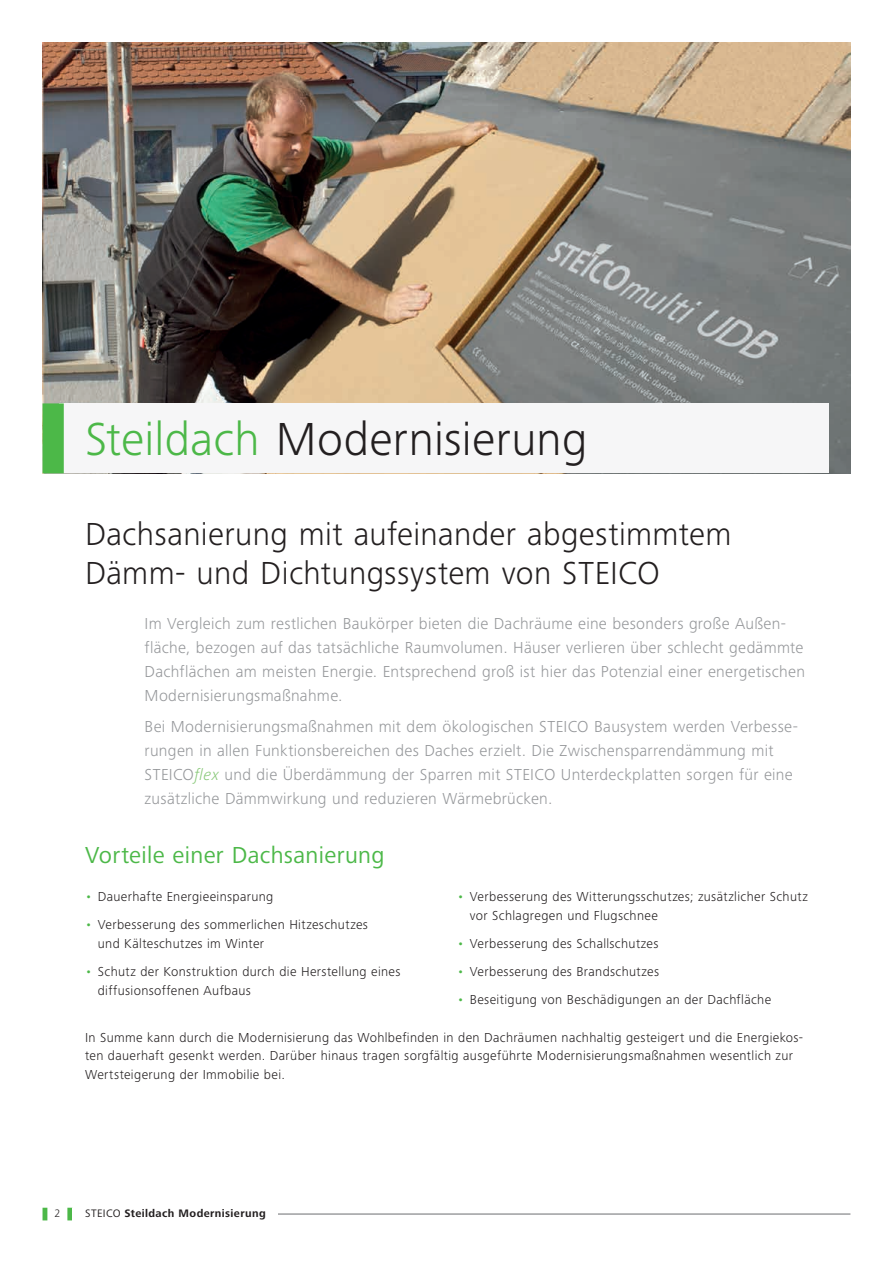
<style>
.page{position:relative;width:893px;height:1263px;background:#fff}
.page>*{position:absolute;margin:0;border:0;box-sizing:border-box;transform-origin:0 0}
.t1{font:300 48px "Frutiger Next LTW1 G";letter-spacing:.005em;color:#231f20}
.t2{font:300 33px/39.6px "Frutiger Next LTW1 G";letter-spacing:.01em;color:#231f20}
.t3{font:24px "Frutiger Next LTW1 G";letter-spacing:.015em;color:#4cb848}
.t4{font:300 16.5px/24px "Frutiger Next LTW1 G";letter-spacing:.02em;color:#95979a}
.t5{font:300 13.5px/18.8px "Frutiger Next LTW1 G";letter-spacing:.03em;color:#231f20}
.t6{font:700 11.25px "Frutiger Next LTW1 G";letter-spacing:.035em;color:#231f20}
.t7{font:300 11.25px "Frutiger Next LTW1 G";color:#231f20}
.s1{color:#4cb848}
.s2{font-style:italic;color:#88c878}
.s3{font-weight:400}
</style>
<div class="page">
<hr style="left:85px;top:1214px;width:765px;height:1px;background:#6c6d70">
<hr style="left:43px;top:1208px;width:4px;height:12px;background:#4cb848">
<div style="left:67px;top:1208px;width:5px;height:12px;background:#4cb848"></div>
<div style="left:72px;top:1208px;width:206px;height:12px;background:#fff"></div>
<img style="left:43px;top:43px;width:807px;height:430px">
<div style="left:60px;top:403px;width:769px;height:70px;background:#f6f6f7"></div>
<div style="left:43px;top:403px;width:21px;height:70px;background:#4cb848"></div>
<h1 class="t1" style="left:85px;top:412px;width:504px"><span class="s1">Steildach</span> Modernisierung</h1>
<h2 class="t2" style="left:85px;top:514px;width:648px">Dachsanierung mit aufeinander abgestimmtem<br>Dämm- und Dichtungssystem von STEICO</h2>
<p class="t4" style="left:145px;top:611px;width:662px">Im Vergleich zum restlichen Baukörper bieten die Dachräume eine besonders große Außen&shy;fläche, bezogen auf das tatsächliche Raumvolumen. Häuser verlieren über schlecht gedämmte Dachflächen am meisten Energie. Entsprechend groß ist hier das Potenzial einer energetischen Modernisierungsmaßnahme.</p>
<p class="t4" style="left:145px;top:715px;width:655px">Bei Modernisierungsmaßnahmen mit dem ökologischen STEICO Bausystem werden Verbesse&shy;rungen in allen Funktionsbereichen des Daches erzielt. Die Zwischensparrendämmung mit STEICO<span class="s2">flex</span> und die Überdämmung der Sparren mit STEICO Unterdeckplatten sorgen für eine zusätzliche Dämmwirkung und reduzieren Wärmebrücken.</p>
<h3 class="t3" style="left:85px;top:842px;width:301px">Vorteile einer Dachsanierung</h3>
<p class="t5" style="left:85px;top:887px;width:190px"><span class="s1">•</span> Dauerhafte Energieeinsparung</p>
<p class="t5" style="left:98px;top:915px;width:272px;text-indent:-13px"><span class="s1">•</span> Verbesserung des sommerlichen Hitzeschutzes und Kälteschutzes im Winter</p>
<p class="t5" style="left:98px;top:962px;width:304px;text-indent:-13px"><span class="s1">•</span> Schutz der Konstruktion durch die Herstellung eines diffusionsoffenen Aufbaus</p>
<p class="t5" style="left:470px;top:887px;width:339px;text-indent:-13px"><span class="s1">•</span> Verbesserung des Witterungsschutzes; zusätzlicher Schutz vor Schlagregen und Flugschnee</p>
<p class="t5" style="left:457px;top:934px;width:203px"><span class="s1">•</span> Verbesserung des Schallschutzes</p>
<p class="t5" style="left:457px;top:962px;width:204px"><span class="s1">•</span> Verbesserung des Brandschutzes</p>
<p class="t5" style="left:457px;top:990px;width:316px"><span class="s1">•</span> Beseitigung von Beschädigungen an der Dachfläche</p>
<p class="t5" style="left:85px;top:1028px;width:719px">In Summe kann durch die Modernisierung das Wohlbefinden in den Dachräumen nachhaltig gesteigert und die Energiekos&shy;ten dauerhaft gesenkt werden. Darüber hinaus tragen sorgfältig ausgeführte Modernisierungsmaßnahmen wesentlich zur<br>Wertsteigerung der Immobilie bei.</p>
<p class="t7" style="left:54px;top:1207px;width:7px">2</p>
<p class="t6" style="left:85px;top:1207px;width:182px"><span class="s3">STEICO</span> Steildach Modernisierung</p>
</div>
